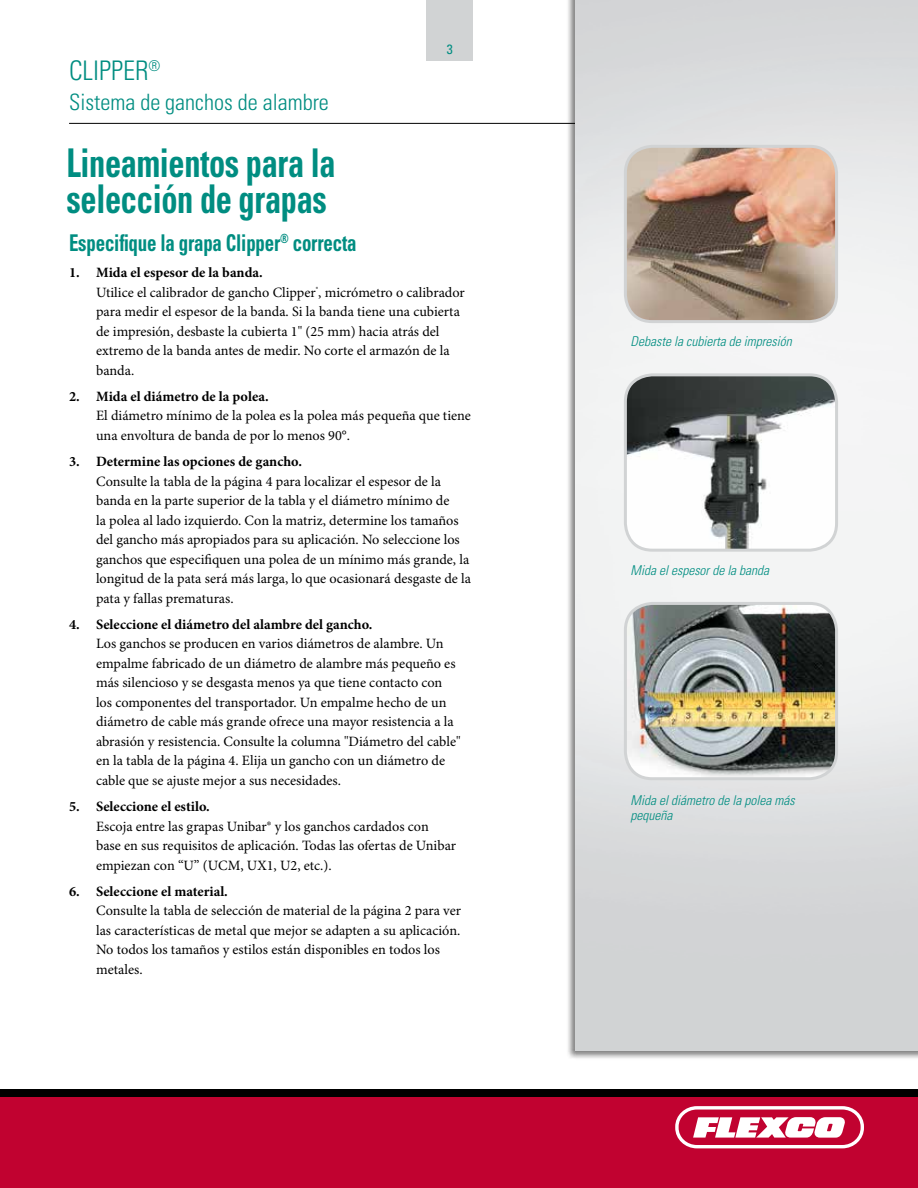
<style>
.page{position:relative;width:918px;height:1188px;background:#fff}
.page>*{position:absolute;margin:0;border:0;box-sizing:border-box;transform-origin:0 0}
.t1{font:700 condensed 39.6px/36px "Univers LT Std";letter-spacing:-.01em;color:#008d81;scale:.82 1}
.t2{font:300 condensed 27px "Univers LT Std";color:#008d81}
.t3{font:700 condensed 23.1px "Univers LT Std";letter-spacing:-.01em;color:#008d81;scale:.82 1}
.t4{font:300 condensed 22.5px "Univers LT Std";color:#008d81}
.t5{font:14.25px/19.5px "Minion Pro";color:#000}
.t6{font:700 14.25px "Minion Pro";color:#000}
.t7{font:italic 300 condensed 13.5px/15px "Univers LT Std";color:#008d81}
.t8{font:condensed 13.5px "Univers LT Std";color:#008d81}
.s1{font-weight:700}
</style>
<div class="page">
<div style="left:0;top:1096px;width:918px;height:92px;background:#c10230"></div>
<div style="left:0;top:1089px;width:918px;height:7px;background:#000"></div>
<hr style="left:69px;top:123px;width:758px;height:1px;background:#000">
<div style="left:427px;top:0;width:46px;height:60px;background:#d1d3d4"></div>
<svg style="left:675px;top:1106px;width:189px;height:42px"></svg>
<div style="left:566px;top:0;width:352px;height:1060px;background:#000;opacity:.5"></div>
<img style="left:576px;top:0;width:342px;height:1050px">
<img style="left:625px;top:146px;width:212px;height:176px">
<div style="left:624px;top:145px;width:214px;height:178px;border:3px solid #d1d3d4;border-radius:27px"></div>
<img style="left:625px;top:375px;width:212px;height:175px">
<div style="left:624px;top:373px;width:214px;height:179px;border:3px solid #d1d3d4;border-radius:27px"></div>
<img style="left:625px;top:603px;width:212px;height:176px">
<div style="left:624px;top:602px;width:214px;height:178px;border:3px solid #d1d3d4;border-radius:27px"></div>
<h2 class="t2" style="left:69px;top:54px;width:93px">CLIPPER<sup>®</sup></h2>
<h3 class="t4" style="left:69px;top:88px;width:261px">Sistema de ganchos de alambre</h3>
<p class="t8" style="left:447px;top:41px;width:7px">3</p>
<h1 class="t1" style="left:66px;top:145px;width:330px">Lineamientos para la selección de grapas</h1>
<h3 class="t3" style="left:69px;top:228px;width:352px">Especifique la grapa Clipper<sup>®</sup> correcta</h3>
<p class="t5" style="left:96px;top:263px;width:370px;text-indent:-27px"><span class="s1">1. Mida el espesor de la banda.<br></span>Utilice el calibrador de gancho Clipper<sup>®</sup>, micrómetro o calibrador para medir el espesor de la banda. Si la banda tiene una cubierta de impresión, desbaste la cubierta 1" (25 mm) hacia atrás del extremo de la banda antes de medir. No corte el armazón de la banda.</p>
<p class="t6" style="left:69px;top:388px;width:201px">2. Mida el diámetro de la polea.</p>
<p class="t5" style="left:96px;top:407px;width:376px">El diámetro mínimo de la polea es la polea más pequeña que tiene una envoltura de banda de por lo menos 90°.</p>
<p class="t6" style="left:69px;top:453px;width:234px">3. Determine las opciones de gancho.</p>
<p class="t5" style="left:96px;top:472px;width:377px">Consulte la tabla de la página 4 para localizar el espesor de la banda en la parte superior de la tabla y el diámetro mínimo de<br>la polea al lado izquierdo. Con la matriz, determine los tamaños del gancho más apropiados para su aplicación. No seleccione los ganchos que especifiquen una polea de un mínimo más grande, la longitud de la pata será más larga, lo que ocasionará desgaste de la pata y fallas prematuras.</p>
<p class="t6" style="left:69px;top:616px;width:305px">4. Seleccione el diámetro del alambre del gancho.</p>
<p class="t5" style="left:96px;top:635px;width:366px">Los ganchos se producen en varios diámetros de alambre. Un empalme fabricado de un diámetro de alambre más pequeño es más silencioso y se desgasta menos ya que tiene contacto con los componentes del transportador. Un empalme hecho de un diámetro de cable más grande ofrece una mayor resistencia a la abrasión y resistencia. Consulte la columna "Diámetro del cable" en la tabla de la página 4. Elija un gancho con un diámetro de cable que se ajuste mejor a sus necesidades.</p>
<p class="t6" style="left:69px;top:798px;width:142px">5. Seleccione el estilo.</p>
<p class="t5" style="left:96px;top:817px;width:362px">Escoja entre las grapas Unibar® y los ganchos cardados con base en sus requisitos de aplicación. Todas las ofertas de Unibar empiezan con “U” (UCM, UX1, U2, etc.).</p>
<p class="t6" style="left:69px;top:883px;width:160px">6. Seleccione el material.</p>
<p class="t5" style="left:96px;top:902px;width:367px">Consulte la tabla de selección de material de la página 2 para ver las características de metal que mejor se adapten a su aplicación.<br>No todos los tamaños y estilos están disponibles en todos los metales.</p>
<p class="t7" style="left:631px;top:334px;width:163px">Debaste la cubierta de impresión</p>
<p class="t7" style="left:631px;top:563px;width:140px">Mida el espesor de la banda</p>
<p class="t7" style="left:631px;top:793px;width:166px">Mida el diámetro de la polea más pequeña</p>
</div>
